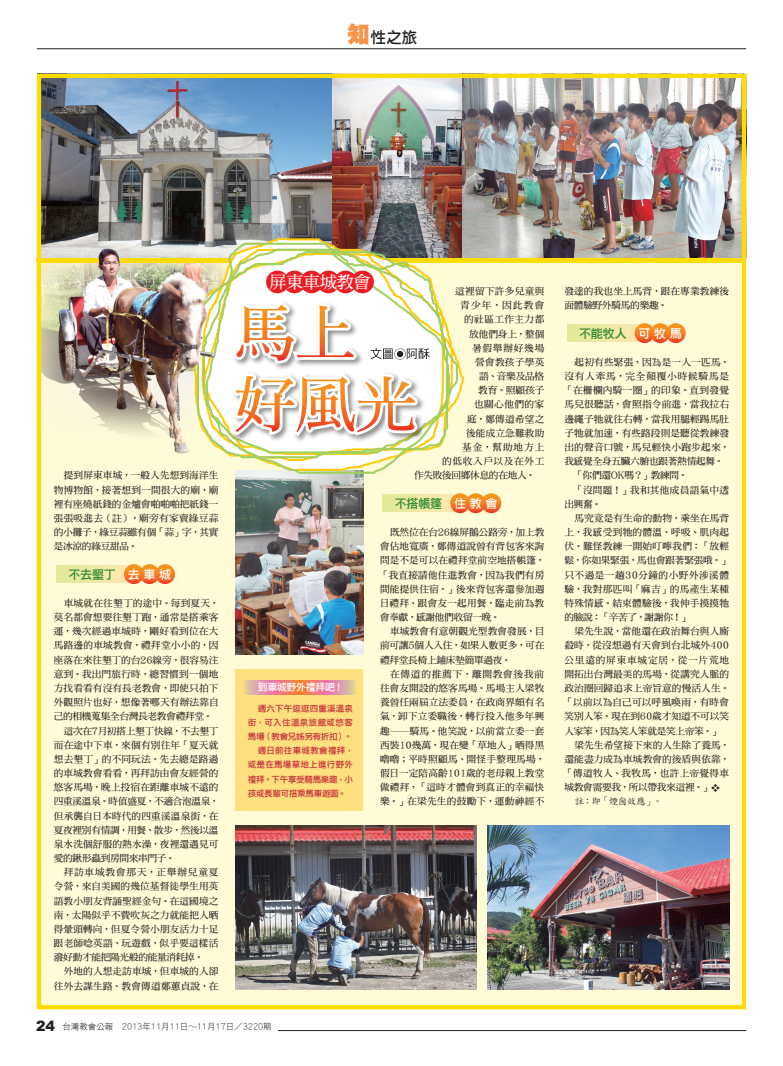
<style>
.page{position:relative;width:783px;height:1066px;background:#fff}
.page>*{position:absolute;margin:0;border:0;box-sizing:border-box;transform-origin:0 0}
.t1{font:22.7px "DF Hei W12 WINP BF";color:#f79447}
.內文{font:17px "DF Ming W7 WINP BF";letter-spacing:-.01em;color:#fff}
.t2{font:15.6px "DF Li Hei W5 WINP BF";color:#231f20}
.t3{font:900 14.2px "Arial";color:#231f20}
.次標題_2{font:12px "DF Li Hei W5 WINP BF";letter-spacing:-.02em;color:#318b34}
.次標題_2-2{font:12px "DF Li Hei W5 WINP BF";letter-spacing:.295em;color:#fff}
.內文-2{font:9.9px "DF Li Hei W5 WINP BF";letter-spacing:-.03em;color:#fff}
.內文-3{font:9.6px/14.2px "DF Ming W7 WINP BF";letter-spacing:.015em;color:#231f20;text-align:justify}
.內文-4{font:9.6px "DF Ming W7 WINP BF";letter-spacing:-.03em;color:#231f20}
.內文-5{font:9.6px "DF Ming W7 WINP BF";letter-spacing:.045em;color:#231f20}
.內文-6{font:9.6px "DF Ming W7 WINP BF";letter-spacing:.065em;color:#231f20}
.內文-7{font:9.6px "DF Kai Shu W5 WINP BF";color:#231f20}
.內文-8{font:9.6px "DF Ming W7 WINP BF";letter-spacing:.08em;color:#231f20}
.內文-9{font:8.5px/14.2px "DF Li Hei W5 WINP BF";letter-spacing:.02em;color:#c4303b;text-align:justify}
.t4{font:8.5px "DF Hei W3 WINP BF";color:#231f20}
</style>
<div class="page">
<img style="left:42px;top:79px;width:699px;height:179px">
<div style="left:37px;top:258px;width:709px;height:751px;background:#fffbd6"></div>
<img style="left:42px;top:230px;width:212px;height:224px">
<hr style="left:37px;top:258px;width:709px;height:4px;background:#ffdc01">
<hr style="left:37px;top:49px;width:709px;height:1px;background:#231f20">
<hr style="left:278px;top:1030px;width:468px;height:1px;background:#231f20">
<img style="left:235px;top:825px;width:241px;height:164px">
<img style="left:488px;top:825px;width:241px;height:164px">
<div style="left:37px;top:74px;width:709px;height:935px;border:4px solid #ffdc01"></div>
<svg style="left:192px;top:236px;width:273px;height:278px"></svg>
<img style="left:196px;top:242px;width:264px;height:683px">
<div style="left:230px;top:371px;width:195px;height:72px;background:#231f20;opacity:.5"></div>
<div style="left:266px;top:271px;width:23px;height:22px;background:#ee1d23;border-radius:50%"></div>
<div style="left:283px;top:271px;width:23px;height:22px;background:#ee1d23;border-radius:50%"></div>
<div style="left:300px;top:271px;width:23px;height:22px;background:#ee1d23;border-radius:50%"></div>
<div style="left:317px;top:271px;width:23px;height:22px;background:#ee1d23;border-radius:50%"></div>
<div style="left:334px;top:271px;width:23px;height:22px;background:#ee1d23;border-radius:50%"></div>
<div style="left:351px;top:271px;width:23px;height:22px;background:#ee1d23;border-radius:50%"></div>
<svg style="left:226px;top:295px;width:203px;height:145px;background:#f0ded0"></svg>
<img style="left:59px;top:257px;width:106px;height:153px">
<div style="left:57px;top:566px;width:76px;height:17px;background:#eee9a4"></div>
<svg style="left:124px;top:564px;width:20px;height:20px"></svg>
<svg style="left:139px;top:564px;width:20px;height:20px"></svg>
<svg style="left:155px;top:564px;width:20px;height:20px"></svg>
<div style="left:383px;top:495px;width:76px;height:17px;background:#eee9a4"></div>
<svg style="left:450px;top:493px;width:20px;height:20px"></svg>
<svg style="left:465px;top:493px;width:20px;height:20px"></svg>
<svg style="left:481px;top:493px;width:20px;height:20px"></svg>
<div style="left:567px;top:325px;width:76px;height:17px;background:#ede9a4"></div>
<svg style="left:634px;top:323px;width:20px;height:20px"></svg>
<svg style="left:650px;top:323px;width:20px;height:20px"></svg>
<svg style="left:665px;top:323px;width:20px;height:20px"></svg>
<svg style="left:299px;top:680px;width:57px;height:14px"></svg>
<svg style="left:242px;top:680px;width:57px;height:14px"></svg>
<p class="t1" style="left:347px;top:23px;width:24px">知</p>
<p class="t2" style="left:370px;top:30px;width:48px">性之旅</p>
<p class="內文-3" style="left:54px;top:468px;width:166px;text-indent:10px">提到屏東車城，一般人先想到海洋生物博物館，接著想到一間很大的廟，廟裡有座燒紙錢的金爐會啪啪啪把紙錢一張張吸進去（註），廟旁有家賣綠豆蒜的小攤子，綠豆蒜雖有個「蒜」字，其實是冰涼的綠豆甜品。</p>
<p class="次標題_2" style="left:68px;top:568px;width:49px">不去墾丁</p>
<p class="次標題_2-2" style="left:128px;top:568px;width:45px">去車城</p>
<p class="內文-3" style="left:54px;top:596px;width:167px;text-indent:10px">車城就在往墾丁的途中。每到夏天，莫名都會想要往墾丁跑，通常是搭乘客運，幾次經過車城時，剛好看到位在大馬路邊的車城教會，禮拜堂小小的，因座落在來往墾丁的台26線旁，很容易注意到。我出門旅行時，總習慣到一個地方找看看有沒有長老教會，即使只拍下外觀照片也好，想像著哪天有辦法靠自己的相機蒐集全台灣長老教會禮拜堂。</p>
<p class="內文-3" style="left:54px;top:723px;width:167px;text-indent:10px">這次在7月初搭上墾丁快線，不去墾丁而在途中下車，來個有別往年「夏天就想去墾丁」的不同玩法。先去總是路過的車城教會看看，再拜訪由會友經營的悠客馬場，晚上投宿在距離車城不遠的四重溪溫泉。時值盛夏，不適合泡溫泉，但承襲自日本時代的四重溪溫泉街，在夏夜裡別有情調，用餐、散步，然後以溫泉水洗個舒服的熱水澡，夜裡還遇見可愛的鍬形蟲到房間來串門子。</p>
<p class="內文-3" style="left:54px;top:865px;width:166px;text-indent:10px">拜訪車城教會那天，正舉辦兒童夏令營，來自美國的幾位基督徒學生用英語教小朋友背誦聖經金句。在這國境之南，太陽似乎不費吹灰之力就能把人晒得暈頭轉向，但夏令營小朋友活力十足跟老師唸英語、玩遊戲，似乎要這樣活潑好動才能把陽光般的能量消耗掉。</p>
<p class="內文-3" style="left:54px;top:964px;width:166px;text-align:right">外地的人想走訪車城，但車城的人卻往外去謀生路。教會傳道鄭蕙貞說，在</p>
<p class="內文" style="left:269px;top:273px;width:103px">屏東車城教會</p>
<p class="內文-2" style="left:258px;top:682px;width:87px">到車城野外禮拜吧！</p>
<p class="內文-9" style="left:248px;top:701px;width:107px;text-indent:10px">週六下午逛逛四重溪溫泉街，可入住溫泉旅館或悠客馬場（教會兄姊另有折扣）。</p>
<p class="內文-9" style="left:248px;top:743px;width:107px;text-indent:10px">週日前往車城教會禮拜，或是在馬場草地上進行野外禮拜。下午享受騎馬樂趣，小孩或長輩可搭乘馬車遊園。</p>
<p class="內文-3" style="left:455px;top:284px;width:91px">這裡留下許多兒童與</p>
<p class="內文-3" style="left:460px;top:298px;width:86px">青少年，因此教會</p>
<p class="內文-5" style="left:464px;top:315px;width:82px">的社區工作主力都</p>
<p class="內文-3" style="left:469px;top:327px;width:77px">放他們身上，整個</p>
<p class="內文-8" style="left:472px;top:343px;width:74px">暑假舉辦好幾場</p>
<p class="內文-3" style="left:475px;top:355px;width:71px">營會教孩子學英</p>
<p class="內文-3" style="left:479px;top:369px;width:67px">語、音樂及品格</p>
<p class="內文-3" style="left:478px;top:383px;width:68px">教育。照顧孩子</p>
<p class="內文-5" style="left:474px;top:400px;width:72px">也關心他們的家</p>
<p class="內文-3" style="left:467px;top:412px;width:79px">庭，鄭傳道希望之</p>
<p class="內文-3" style="left:466px;top:426px;width:80px">後能成立急難救助</p>
<p class="內文-3" style="left:462px;top:440px;width:84px">基金，幫助地方上</p>
<p class="內文-6" style="left:442px;top:456px;width:104px">的低收入戶以及在外工</p>
<p class="內文-4" style="left:414px;top:471px;width:123px">作失敗後回鄉休息的在地人。</p>
<p class="次標題_2" style="left:394px;top:497px;width:49px">不搭帳篷</p>
<p class="次標題_2-2" style="left:454px;top:497px;width:45px">住教會</p>
<p class="內文-3" style="left:379px;top:525px;width:167px;text-indent:11px">既然位在台26線屏鵝公路旁，加上教會佔地寬廣，鄭傳道說曾有背包客來詢問是不是可以在禮拜堂前空地搭帳篷，「我直接請他住進教會，因為我們有房間能提供住宿。」後來背包客還參加週日禮拜、跟會友一起用餐，臨走前為教會奉獻，感謝他們收留一晚。</p>
<p class="內文-3" style="left:380px;top:624px;width:166px;text-indent:10px">車城教會有意朝觀光型教會發展，目前可讓5個人入住，如果人數更多，可在禮拜堂長椅上鋪床墊簡單過夜。</p>
<p class="內文-3" style="left:380px;top:667px;width:166px;text-indent:10px">在傳道的推薦下，離開教會後我前往會友開設的悠客馬場。馬場主人梁牧養曾任兩屆立法委員，在政商界頗有名氣，卸下立委職後，轉行投入他多年興趣──騎馬。他笑說，以前當立委一套西裝10幾萬，現在變「草地人」晒得黑嚕嚕；平時照顧馬、開怪手整理馬場，假日一定陪高齡101歲的老母親上教堂做禮拜，「這時才體會到真正的幸福快樂。」在梁先生的鼓勵下，運動神經不</p>
<p class="t3" style="left:36px;top:1015px;width:20px">24</p>
<p class="t4" style="left:62px;top:1022px;width:211px">台灣教會公報　2013年11月11日～11月17日／3220期</p>
<p class="內文-3" style="left:564px;top:284px;width:166px">發達的我也坐上馬背，跟在專業教練後面體驗野外騎馬的樂趣。</p>
<p class="次標題_2" style="left:579px;top:327px;width:49px">不能牧人</p>
<p class="次標題_2-2" style="left:638px;top:327px;width:45px">可牧馬</p>
<p class="內文-3" style="left:563px;top:355px;width:168px;text-indent:11px">起初有些緊張，因為是一人一匹馬，沒有人牽馬，完全顛覆小時候騎馬是「在柵欄內騎一圈」的印象。直到發覺馬兒很聽話，會照指令前進，當我拉右邊繩子牠就往右轉，當我用腿輕踢馬肚子牠就加速，有些路段則是聽從教練發出的聲音口號，馬兒輕快小跑步起來，我感覺全身五臟六腑也跟著熱情起舞。</p>
<p class="內文-4" style="left:573px;top:471px;width:116px">「你們還OK嗎？」教練問。</p>
<p class="內文-3" style="left:564px;top:482px;width:166px;text-indent:9px">「沒問題！」我和其他成員語氣中透出興奮。</p>
<p class="內文-3" style="left:564px;top:511px;width:167px;text-indent:10px">馬究竟是有生命的動物，乘坐在馬背上，我感受到牠的體溫、呼吸、肌肉起伏。難怪教練一開始叮嚀我們：「放輕鬆，你如果緊張，馬也會跟著緊張哦。」只不過是一趟30分鐘的小野外涉溪體驗，我對那匹叫「麻吉」的馬產生某種特殊情感。結束體驗後，我伸手摸摸牠的臉說：「辛苦了，謝謝你！」</p>
<p class="內文-3" style="left:563px;top:624px;width:168px;text-indent:11px">梁先生說，當他還在政治舞台與人廝殺時，從沒想過有天會到台北城外400公里遠的屏東車城定居，從一片荒地開拓出台灣最美的馬場，從講究人脈的政治圈回歸追求上帝旨意的慢活人生。「以前以為自己可以呼風喚雨，有時會笑別人笨。現在到60歲才知道不可以笑人家笨，因為笑人笨就是笑上帝笨。」</p>
<p class="內文-3" style="left:563px;top:738px;width:168px;text-indent:11px">梁先生希望接下來的人生除了養馬，還能盡力成為車城教會的後盾與依靠，「傳道牧人、我牧馬，也許上帝覺得車城教會需要我，所以帶我來這裡。」</p>
<p class="內文-7" style="left:574px;top:797px;width:90px">註：即「煙囪效應」。</p>
</div>
